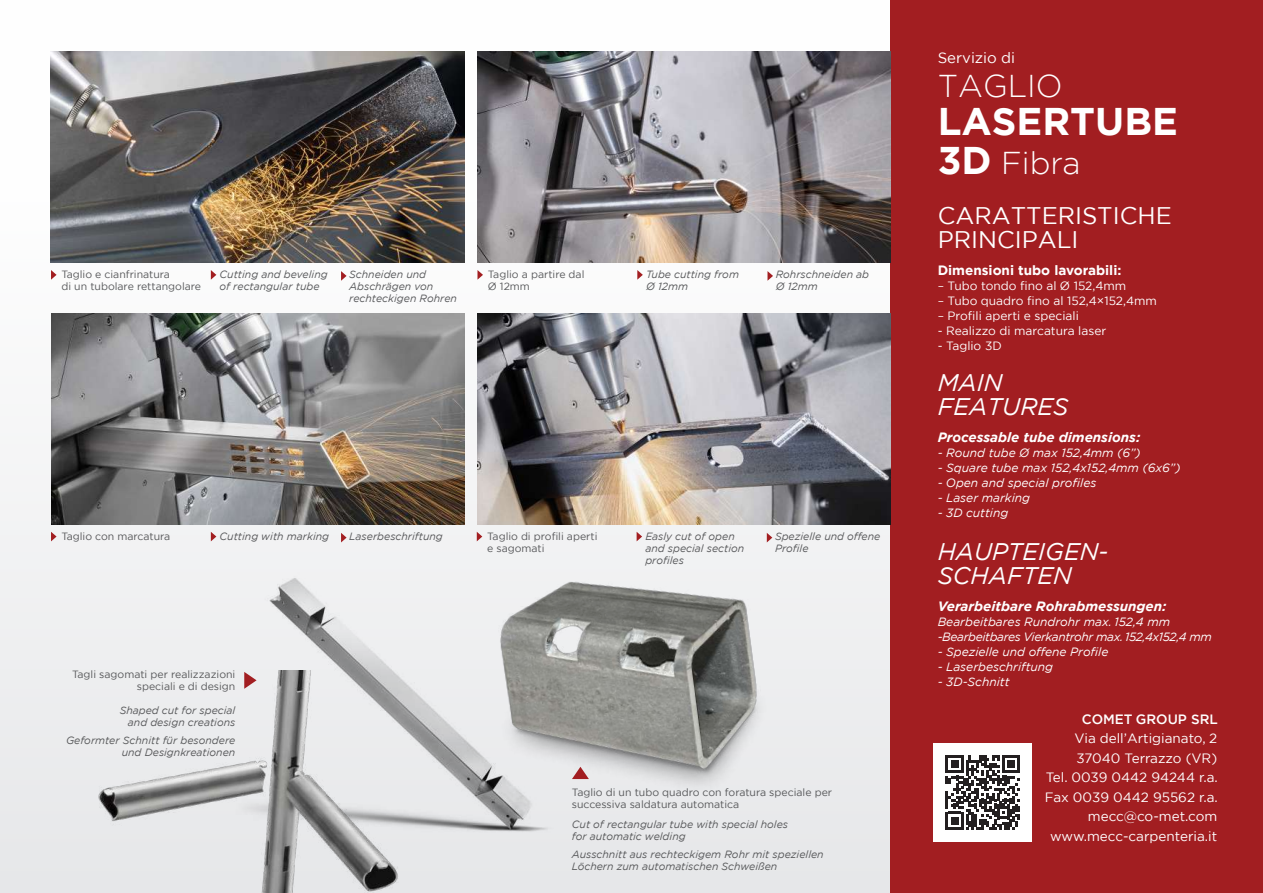
<style>
.page{position:relative;width:1263px;height:893px;background:#fff}
.page>*{position:absolute;margin:0;border:0;box-sizing:border-box;transform-origin:0 0}
.t1{font:700 38.55px "Gotham";color:#fff}
.t2{font:300 31.5px "Gotham";color:#fff}
.t3{font:italic 24px/24px "Gotham";color:#fff}
.t4{font:24px/24px "Gotham";color:#fff}
.t5{font:15px "Gotham";color:#fff}
.t6{font:13.5px/19.5px "Gotham";color:#fff;text-align:right}
.t7{font:italic 700 13.5px "Gotham";color:#fff}
.t8{font:700 13.5px "Gotham";color:#fff}
.t9{font:500 13.5px "Gotham";color:#fff}
.t10{font:italic 12px "Gotham";color:#fff}
.t11{font:12px "Gotham";color:#fff}
.t12{font:italic 12px/15px "Gotham";letter-spacing:-.03em;color:#fff}
.t13{font:italic 10.5px/12px "Gotham";color:#57585a}
.t14{font:10.5px/12px "Gotham";color:#57585a}
.s1{font-weight:700;font-size:38.55px}
</style>
<div class="page">
<div style="left:0;top:0;width:916px;height:893px;background:linear-gradient(to bottom,#fff,#e6e6e7)"></div>
<img style="left:207px;top:503px;width:355px;height:355px">
<img style="left:95px;top:670px;width:304px;height:223px">
<div style="left:891px;top:0;width:372px;height:893px;background:#a21e21"></div>
<div style="left:933px;top:743px;width:99px;height:99px;background:#fff"></div>
<svg style="left:946px;top:755px;width:74px;height:74px"></svg>
<img style="left:452px;top:542px;width:359px;height:299px">
<img style="left:477px;top:313px;width:414px;height:211px">
<img style="left:51px;top:313px;width:414px;height:211px">
<img style="left:50px;top:51px;width:415px;height:211px">
<img style="left:477px;top:51px;width:414px;height:211px">
<svg style="left:244px;top:672px;width:13px;height:17px"></svg>
<svg style="left:572px;top:767px;width:17px;height:12px"></svg>
<svg style="left:51px;top:270px;width:6px;height:10px"></svg>
<svg style="left:51px;top:532px;width:6px;height:9px"></svg>
<svg style="left:477px;top:532px;width:5px;height:9px"></svg>
<svg style="left:477px;top:270px;width:6px;height:10px"></svg>
<svg style="left:211px;top:270px;width:5px;height:10px"></svg>
<svg style="left:211px;top:532px;width:5px;height:9px"></svg>
<svg style="left:637px;top:532px;width:5px;height:9px"></svg>
<svg style="left:637px;top:270px;width:6px;height:10px"></svg>
<svg style="left:341px;top:271px;width:6px;height:10px"></svg>
<svg style="left:341px;top:533px;width:6px;height:9px"></svg>
<svg style="left:767px;top:533px;width:5px;height:9px"></svg>
<svg style="left:767px;top:271px;width:6px;height:10px"></svg>
<p class="t14" style="left:61px;top:268px;width:141px">Taglio e cianfrinatura<br>di un tubolare rettangolare</p>
<p class="t13" style="left:220px;top:268px;width:110px">Cutting and beveling of rectangular tube</p>
<p class="t13" style="left:349px;top:268px;width:109px">Schneiden und<br>Abschrägen von rechteckigen Rohren</p>
<p class="t14" style="left:488px;top:268px;width:98px">Taglio a partire dal<br>Ø 12mm</p>
<p class="t13" style="left:646px;top:268px;width:94px">Tube cutting from<br>Ø 12mm</p>
<p class="t13" style="left:776px;top:268px;width:95px">Rohrschneiden ab<br>Ø 12mm</p>
<p class="t14" style="left:61px;top:530px;width:110px">Taglio con marcatura</p>
<p class="t14" style="left:487px;top:530px;width:112px">Taglio di profili aperti e sagomati</p>
<p class="t13" style="left:220px;top:530px;width:111px">Cutting with marking</p>
<p class="t13" style="left:645px;top:530px;width:100px">Easly cut of open and special section profiles</p>
<p class="t13" style="left:349px;top:530px;width:95px">Laserbeschriftung</p>
<p class="t13" style="left:775px;top:530px;width:107px">Spezielle und offene<br>Profile</p>
<p class="t14" style="left:72px;top:668px;width:165px;text-align:right">Tagli sagomati per realizzazioni speciali e di design</p>
<p class="t13" style="left:120px;top:704px;width:117px;text-align:right">Shaped cut for special and design creations</p>
<p class="t13" style="left:66px;top:734px;width:171px;text-align:right">Geformter Schnitt für besondere und Designkreationen</p>
<p class="t14" style="left:572px;top:786px;width:262px">Taglio di un tubo quadro con foratura speciale per successiva saldatura automatica</p>
<p class="t13" style="left:572px;top:818px;width:218px">Cut of rectangular tube with special holes for automatic welding</p>
<p class="t13" style="left:572px;top:848px;width:253px">Ausschnitt aus rechteckigem Rohr mit speziellen<br>Löchern zum automatischen Schweißen</p>
<h3 class="t5" style="left:938px;top:48px;width:79px">Servizio di</h3>
<h2 class="t2" style="left:938px;top:66px;width:126px">TAGLIO</h2>
<h1 class="t1" style="left:938px;top:96px;width:242px">LASERTUBE</h1>
<h2 class="t2" style="left:938px;top:143px;width:144px"><span class="s1">3D</span> Fibra</h2>
<h3 class="t4" style="left:938px;top:203px;width:236px">CARATTERISTICHE<br>PRINCIPALI</h3>
<p class="t8" style="left:938px;top:261px;width:185px">Dimensioni tubo lavorabili:</p>
<p class="t11" style="left:938px;top:278px;width:190px">– Tubo tondo fino al Ø 152,4mm</p>
<p class="t11" style="left:938px;top:293px;width:221px">– Tubo quadro fino al 152,4×152,4mm</p>
<p class="t11" style="left:938px;top:308px;width:143px">– Profili aperti e speciali</p>
<p class="t11" style="left:938px;top:323px;width:170px">- Realizzo di marcatura laser</p>
<p class="t11" style="left:938px;top:338px;width:66px">- Taglio 3D</p>
<h3 class="t3" style="left:938px;top:370px;width:132px">MAIN<br>FEATURES</h3>
<p class="t7" style="left:938px;top:429px;width:204px">Processable tube dimensions:</p>
<p class="t10" style="left:938px;top:445px;width:205px">- Round tube Ø max 152,4mm (6”)</p>
<p class="t10" style="left:938px;top:460px;width:244px">- Square tube max 152,4x152,4mm (6x6”)</p>
<p class="t10" style="left:938px;top:475px;width:160px">- Open and special profiles</p>
<p class="t10" style="left:938px;top:490px;width:94px">- Laser marking</p>
<p class="t10" style="left:938px;top:505px;width:72px">- 3D cutting</p>
<h3 class="t3" style="left:938px;top:539px;width:172px">HAUPTEIGEN-<br>SCHAFTEN</h3>
<p class="t7" style="left:938px;top:597px;width:230px">Verarbeitbare Rohrabmessungen:</p>
<p class="t12" style="left:938px;top:614px;width:276px">Bearbeitbares Rundrohr max. 152,4 mm -Bearbeitbares Vierkantrohr max. 152,4x152,4 mm</p>
<p class="t10" style="left:938px;top:644px;width:172px">- Spezielle und offene Profile</p>
<p class="t10" style="left:938px;top:659px;width:117px">- Laserbeschriftung</p>
<p class="t10" style="left:938px;top:674px;width:73px">- 3D-Schnitt</p>
<p class="t9" style="left:1082px;top:710px;width:138px">COMET GROUP SRL</p>
<p class="t6" style="left:1045px;top:729px;width:174px">Via dell’Artigianato, 2<br>37040 Terrazzo (VR)<br>Tel. 0039 0442 94244 r.a.<br>Fax 0039 0442 95562 r.a. mecc@co-met.com www.mecc-carpenteria.it</p>
</div>
